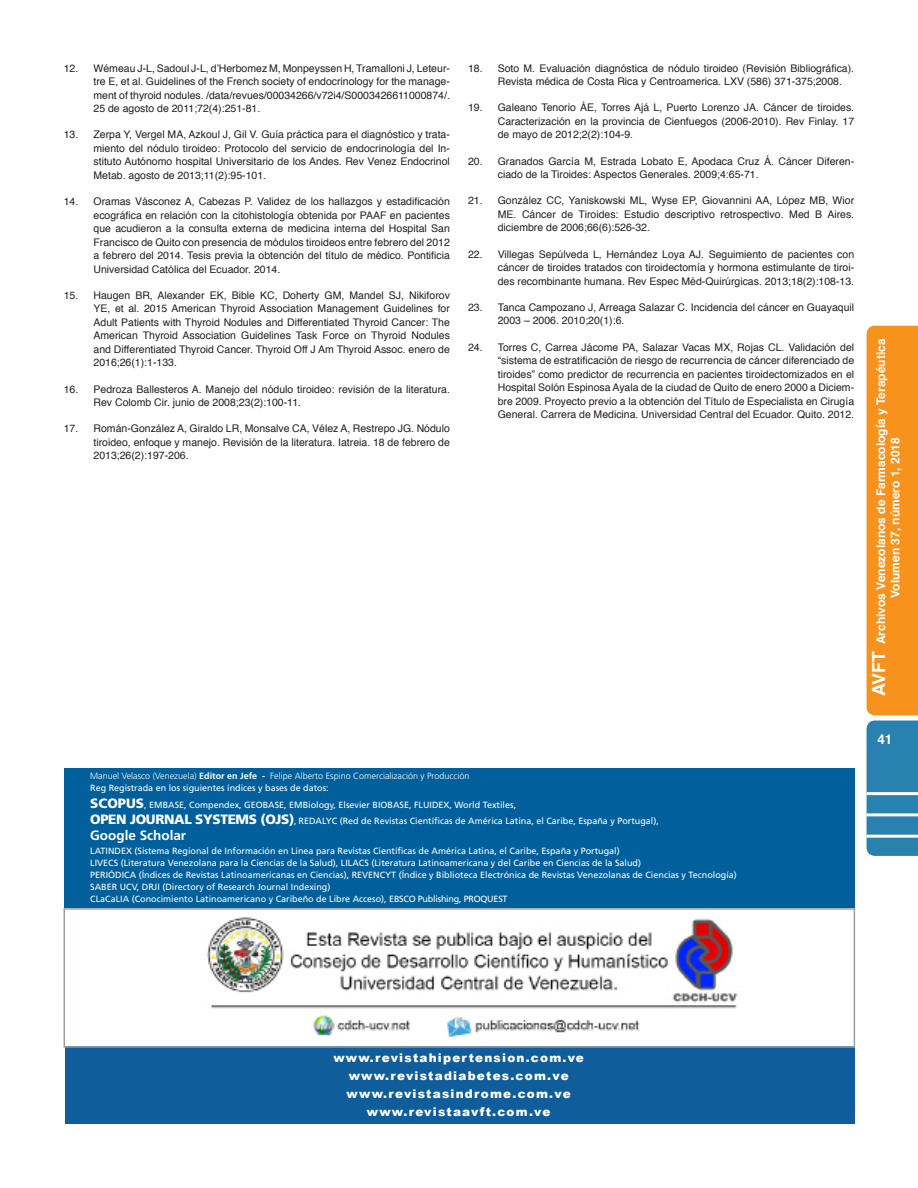
<style>
.page{position:relative;width:918px;height:1188px;background:#fff}
.page>*{position:absolute;margin:0;border:0;box-sizing:border-box;transform-origin:0 0}
.t1{font:700 13.5px "Frutiger";color:#fff}
.t2{font:700 13.5px "Helvetica";color:#fff}
.t3{font:900 12px "Arial";letter-spacing:.1em;color:#fff}
.t4{font:700 12px/14.4px "Helvetica";color:#fff;text-align:center}
.Bibliografía{font:10.5px/13.5px "Helvetica";color:#231f20;text-align:justify}
.t5{font:9px "Frutiger";color:#fff}
.t6{font:300 9px "Frutiger";color:#fff}
.s1{font-weight:700}
.s2{font-weight:900;font-size:13.5px}
.s3{font-size:18px}
</style>
<div class="page">
<div style="left:867px;top:721px;width:51px;height:135px;background:#2881ae"></div>
<div style="left:867px;top:326px;width:51px;height:389px;background:#f7931d"></div>
<hr style="left:867px;top:835px;width:51px;height:3px;background:#fff">
<hr style="left:867px;top:813px;width:51px;height:3px;background:#fff">
<hr style="left:867px;top:792px;width:51px;height:3px;background:#fff">
<div style="left:65px;top:1047px;width:789px;height:77px;background:#0f5e9b"></div>
<img style="left:207px;top:917px;width:531px;height:121px">
<div style="left:64px;top:908px;width:791px;height:140px;border:2px solid #9d9fa2"></div>
<div style="left:64px;top:769px;width:790px;height:139px;background:#01609b"></div>
<p class="Bibliografía" style="left:94px;top:62px;width:358px;text-indent:-30px">12. Wémeau J-L, Sadoul J-L, d’Herbomez M, Monpeyssen H, Tramalloni J, Leteur&shy;tre E, et al. Guidelines of the French society of endocrinology for the manage&shy;ment of thyroid nodules. /data/revues/00034266/v72i4/S0003426611000874/.<br>25 de agosto de 2011;72(4):251-81.</p>
<p class="Bibliografía" style="left:94px;top:128px;width:358px;text-indent:-30px">13. Zerpa Y, Vergel MA, Azkoul J, Gil V. Guía práctica para el diagnóstico y trata&shy;miento del nódulo tiroideo: Protocolo del servicio de endocrinología del In&shy;stituto Autónomo hospital Universitario de los Andes. Rev Venez Endocrinol Metab. agosto de 2013;11(2):95-101.</p>
<p class="Bibliografía" style="left:94px;top:195px;width:358px;text-indent:-30px">14. Oramas Vásconez A, Cabezas P. Validez de los hallazgos y estadificación ecográfica en relación con la citohistología obtenida por PAAF en pacientes que acudieron a la consulta externa de medicina interna del Hospital San Francisco de Quito con presencia de módulos tiroideos entre febrero del 2012 a febrero del 2014. Tesis previa la obtención del título de médico. Pontificia Universidad Católica del Ecuador. 2014.</p>
<p class="Bibliografía" style="left:94px;top:289px;width:358px;text-indent:-30px">15. Haugen BR, Alexander EK, Bible KC, Doherty GM, Mandel SJ, Nikiforov YE, et al. 2015 American Thyroid Association Management Guidelines for Adult Patients with Thyroid Nodules and Differentiated Thyroid Cancer: The American Thyroid Association Guidelines Task Force on Thyroid Nodules and Differentiated Thyroid Cancer. Thyroid Off J Am Thyroid Assoc. enero de 2016;26(1):1-133.</p>
<p class="Bibliografía" style="left:94px;top:383px;width:358px;text-indent:-30px">16. Pedroza Ballesteros A. Manejo del nódulo tiroideo: revisión de la literatura.<br>Rev Colomb Cir. junio de 2008;23(2):100-11.</p>
<p class="Bibliografía" style="left:94px;top:422px;width:358px;text-indent:-30px">17. Román-González A, Giraldo LR, Monsalve CA, Vélez A, Restrepo JG. Nódulo tiroideo, enfoque y manejo. Revisión de la literatura. Iatreia. 18 de febrero de 2013;26(2):197-206.</p>
<p class="Bibliografía" style="left:498px;top:62px;width:358px;text-indent:-30px">18. Soto M. Evaluación diagnóstica de nódulo tiroideo (Revisión Bibliográfica).<br>Revista médica de Costa Rica y Centroamerica. LXV (586) 371-375;2008.</p>
<p class="Bibliografía" style="left:498px;top:101px;width:358px;text-indent:-30px">19. Galeano Tenorio ÁE, Torres Ajá L, Puerto Lorenzo JA. Cáncer de tiroides.<br>Caracterización en la provincia de Cienfuegos (2006-2010). Rev Finlay. 17 de mayo de 2012;2(2):104-9.</p>
<p class="Bibliografía" style="left:498px;top:155px;width:358px;text-indent:-30px">20. Granados García M, Estrada Lobato E, Apodaca Cruz Á. Cáncer Diferen&shy;ciado de la Tiroides: Aspectos Generales. 2009;4:65-71.</p>
<p class="Bibliografía" style="left:498px;top:194px;width:358px;text-indent:-30px">21. González CC, Yaniskowski ML, Wyse EP, Giovannini AA, López MB, Wior ME. Cáncer de Tiroides: Estudio descriptivo retrospectivo. Med B Aires. diciembre de 2006;66(6):526-32.</p>
<p class="Bibliografía" style="left:498px;top:248px;width:358px;text-indent:-30px">22. Villegas Sepúlveda L, Hernández Loya AJ. Seguimiento de pacientes con cáncer de tiroides tratados con tiroidectomía y hormona estimulante de tiroi&shy;des recombinante humana. Rev Espec Méd-Quirúrgicas. 2013;18(2):108-13.</p>
<p class="Bibliografía" style="left:498px;top:301px;width:358px;text-indent:-30px">23. Tanca Campozano J, Arreaga Salazar C. Incidencia del cáncer en Guayaquil<br>2003 – 2006. 2010;20(1):6.</p>
<p class="Bibliografía" style="left:498px;top:341px;width:358px;text-indent:-30px">24. Torres C, Carrea Jácome PA, Salazar Vacas MX, Rojas CL. Validación del “sistema de estratificación de riesgo de recurrencia de cáncer diferenciado de tiroides” como predictor de recurrencia en pacientes tiroidectomizados en el Hospital Solón Espinosa Ayala de la ciudad de Quito de enero 2000 a Diciem&shy;bre 2009. Proyecto previo a la obtención del Título de Especialista en Cirugía General. Carrera de Medicina. Universidad Central del Ecuador. Quito. 2012.</p>
<p class="t6" style="left:90px;top:771px;width:381px">Manuel Velasco (Venezuela) <span class="s1">Editor en Jefe -</span> Felipe Alberto Espino Comercialización y Producción</p>
<p class="t5" style="left:90px;top:783px;width:240px">Reg Registrada en los siguientes índices y bases de datos:</p>
<p class="t5" style="left:90px;top:799px;width:427px"><span class="s2">SCOPUS</span>, EMBASE, Compendex, GEOBASE, EMBiology, Elsevier BIOBASE, FLUIDEX, World Textiles,</p>
<p class="t5" style="left:90px;top:816px;width:570px"><span class="s2">OPEN JOURNAL SYSTEMS (OJS)</span>, REDALYC (Red de Revistas Científicas de América Latina, el Caribe, España y Portugal),</p>
<p class="t1" style="left:90px;top:827px;width:98px">Google Scholar</p>
<p class="t5" style="left:90px;top:845px;width:531px">LATINDEX (Sistema Regional de Información en Línea para Revistas Científicas de América Latina, el Caribe, España y Portugal)</p>
<p class="t5" style="left:90px;top:857px;width:552px">LIVECS (Literatura Venezolana para la Ciencias de la Salud), LILACS (Literatura Latinoamericana y del Caribe en Ciencias de la Salud)</p>
<p class="t5" style="left:90px;top:869px;width:648px">PERIÓDICA (Índices de Revistas Latinoamericanas en Ciencias), REVENCYT (Índice y Biblioteca Electrónica de Revistas Venezolanas de Ciencias y Tecnología)</p>
<p class="t5" style="left:90px;top:881px;width:242px">SABER UCV, DRJI (Directory of Research Journal Indexing)</p>
<p class="t5" style="left:90px;top:893px;width:419px">CLaCaLIA (Conocimiento Latinoamericano y Caribeño de Libre Acceso), EBSCO Publishing, PROQUEST</p>
<p class="t4" style="left:874px;top:696px;width:359px;rotate:-90deg"><span class="s3">AVFT</span> Archivos Venezolanos de Farmacología y Terapéutica<br>Volumen 37, número 1, 2018</p>
<p class="t2" style="left:877px;top:729px;width:17px">41</p>
<p class="t3" style="left:333px;top:1049px;width:252px">www.revistahipertension.com.ve</p>
<p class="t3" style="left:349px;top:1067px;width:221px">www.revistadiabetes.com.ve</p>
<p class="t3" style="left:347px;top:1085px;width:226px">www.revistasindrome.com.ve</p>
<p class="t3" style="left:367px;top:1103px;width:185px">www.revistaavft.com.ve</p>
</div>
